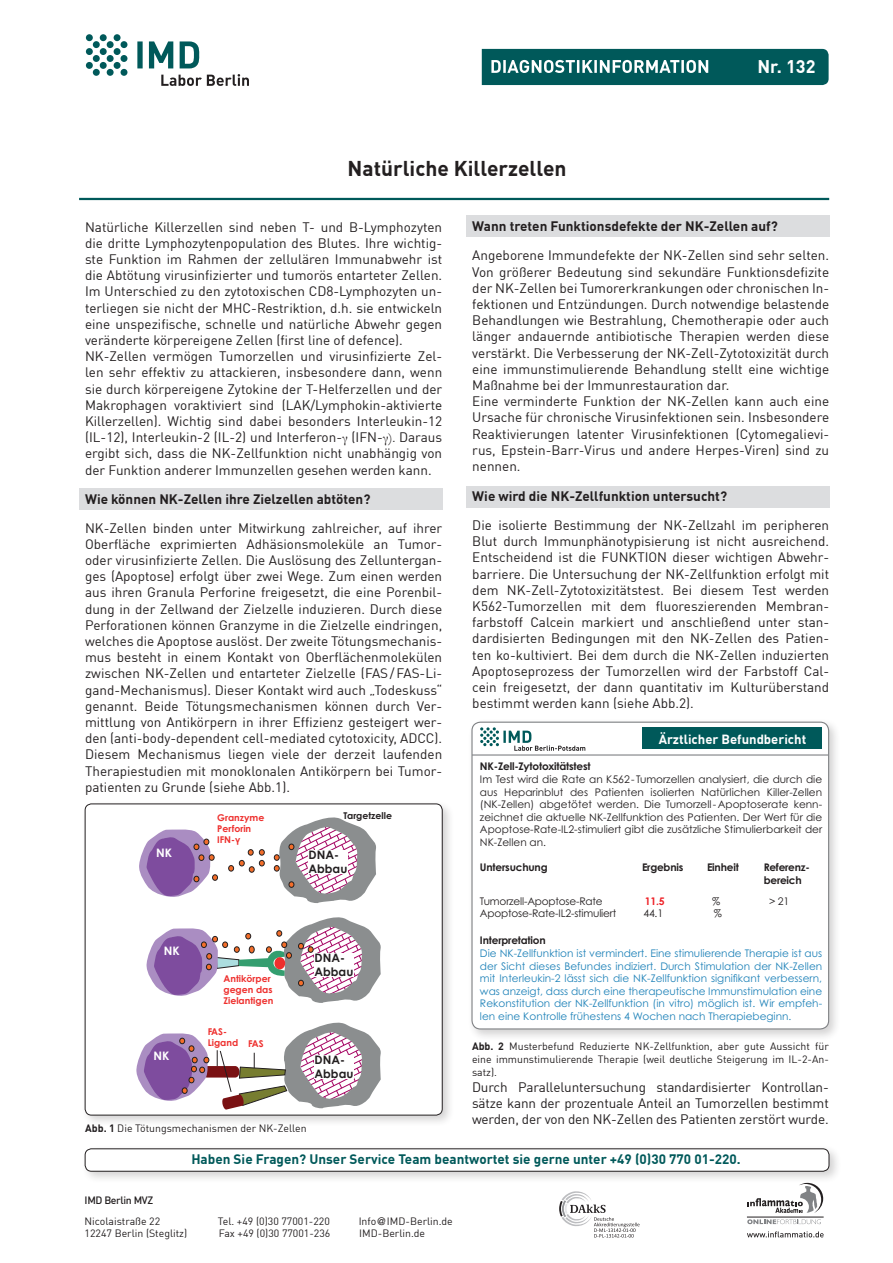
<style>
.page{position:relative;width:893px;height:1263px;background:#fff}
.page>*{position:absolute;margin:0;border:0;box-sizing:border-box;transform-origin:0 0}
.t1{font:700 21px "DIN Offc";color:#231f20}
.t2{font:700 18px "DIN Offc";color:#fff}
.t3{font:13.5px/16.2px "DIN Offc";color:#231f20;text-align:justify}
.t4{font:700 13.5px "DIN Offc";color:#231f20}
.t5{font:700 13.5px "DIN Offc";color:#00595a}
.t6{font:700 13.05px "DIN Offc";color:#fff}
.t7{font:700 11.7px/14.1px "Century Gothic";color:#231f20}
.t8{font:700 11.7px "Century Gothic Pro Grk";color:#fff}
.t9{font:10.5px/12.6px "Century Gothic Pro Grk";letter-spacing:-.02em;color:#231f20;text-align:justify}
.t10{font:10.5px/12.6px "Century Gothic Pro Grk";color:#2083b9;text-align:justify}
.t11{font:10.5px/12.6px "DIN Offc";color:#231f20;text-align:justify}
.t12{font:700 10.5px/12.6px "Century Gothic Pro Grk";letter-spacing:-.02em;color:#231f20}
.t13{font:500 10.5px "DIN Offc";letter-spacing:-.035em;color:#231f20}
.t14{font:700 10.5px "Century Gothic Pro Grk";color:#ee2026}
.t15{font:700 9.3px/11.2px "Century Gothic Pro Grk";color:#ee2f2d}
.t16{font:700 9.3px "Century Gothic Pro Grk";color:#231f20}
.s1{font-family:"Garamond"}
.s2{font-weight:700;color:#221e20}
.s3{font-weight:700}
.s4{font-family:"Helvetica"}
</style>
<div class="page">
<svg style="left:559px;top:1191px;width:80px;height:46px"></svg>
<svg style="left:747px;top:1231px;width:77px;height:6px"></svg>
<svg style="left:747px;top:1184px;width:76px;height:29px"></svg>
<svg style="left:747px;top:1219px;width:74px;height:5px"></svg>
<hr style="left:747px;top:1217px;width:77px;height:1px;background:#231f20">
<div style="left:79px;top:488px;width:364px;height:22px;background:#dcdddf"></div>
<div style="left:466px;top:216px;width:363px;height:21px;background:#dcdddf"></div>
<div style="left:466px;top:486px;width:364px;height:21px;background:#dcdddf"></div>
<div style="left:467px;top:717px;width:375px;height:325px;background:#231f20;opacity:.2"></div>
<div style="left:472px;top:722px;width:357px;height:307px;background:#fff;border-radius:9px"></div>
<div style="left:471px;top:722px;width:358px;height:307px;border:1px solid #808285;border-radius:9px"></div>
<div style="left:81px;top:800px;width:374px;height:327px;background:#231f20;opacity:.2"></div>
<div style="left:85px;top:804px;width:357px;height:311px;background:#fff;border-radius:6px"></div>
<svg style="left:139px;top:829px;width:79px;height:68px"></svg>
<div style="left:212px;top:874px;width:6px;height:7px;border:1px solid #231f20;border-radius:50%"></div>
<svg style="left:228px;top:849px;width:37px;height:23px"></svg>
<svg style="left:274px;top:817px;width:102px;height:86px"></svg>
<svg style="left:146px;top:917px;width:235px;height:86px"></svg>
<svg style="left:136px;top:1022px;width:245px;height:88px"></svg>
<div style="left:85px;top:804px;width:357px;height:311px;border:1px solid #231f20;border-radius:6px"></div>
<hr style="left:472px;top:754px;width:356px;height:1px;background:#808285">
<svg style="left:480px;top:727px;width:105px;height:24px"></svg>
<div style="left:643px;top:727px;width:179px;height:22px;background:#00595a"></div>
<hr style="left:79px;top:198px;width:750px;height:2px;background:#00595a">
<div style="left:81px;top:1144px;width:761px;height:40px;background:#231f20;opacity:.2"></div>
<div style="left:85px;top:1149px;width:744px;height:22px;background:#fff;border-radius:6px"></div>
<div style="left:85px;top:1148px;width:744px;height:23px;border:1px solid #231f20;border-radius:6px"></div>
<svg style="left:482px;top:49px;width:347px;height:36px;background:#1c6b6c"></svg>
<svg style="left:137px;top:41px;width:62px;height:27px"></svg>
<svg style="left:161px;top:74px;width:88px;height:12px"></svg>
<svg style="left:86px;top:34px;width:41px;height:42px"></svg>
<h1 class="t1" style="left:348px;top:155px;width:220px">Natürliche Killerzellen</h1>
<h2 class="t2" style="left:757px;top:55px;width:60px">Nr. 132</h2>
<p class="t3" style="left:85px;top:218px;width:359px;text-align:left">Natürliche Killerzellen sind neben T- und B-Lymphozyten die dritte Lymphozytenpopulation des Blutes. Ihre wichtig&shy;ste Funktion im Rahmen der zellulären Immunabwehr ist die Abtötung virusinfizierter und tumorös entarteter Zellen.<br>Im Unterschied zu den zytotoxischen CD8-Lymphozyten un&shy;terliegen sie nicht der MHC-Restriktion, d.h. sie entwickeln eine unspezifische, schnelle und natürliche Abwehr gegen veränderte körpereigene Zellen (first line of defence).<br>NK-Zellen vermögen Tumorzellen und virusinfizierte Zel&shy;len sehr effektiv zu attackieren, insbesondere dann, wenn sie durch körpereigene Zytokine der T-Helferzellen und der Makrophagen voraktiviert sind (LAK/Lymphokin-aktivierte Killerzellen). Wichtig sind dabei besonders Interleukin-12 (IL-12), Interleukin-2 (IL-2) und Interferon-<span class="s1">γ</span> (IFN-<span class="s1">γ).</span> Daraus ergibt sich, dass die NK-Zellfunktion nicht unabhängig von der Funktion anderer Immunzellen gesehen werden kann.</p>
<p class="t4" style="left:85px;top:490px;width:287px">Wie können NK-Zellen ihre Zielzellen abtöten?</p>
<p class="t3" style="left:85px;top:519px;width:359px">NK-Zellen binden unter Mitwirkung zahlreicher, auf ihrer Oberfläche exprimierten Adhäsionsmoleküle an Tumor&shy;oder virusinfizierte Zellen. Die Auslösung des Zelluntergan&shy;ges (Apoptose) erfolgt über zwei Wege. Zum einen werden aus ihren Granula Perforine freigesetzt, die eine Porenbil&shy;dung in der Zellwand der Zielzelle induzieren. Durch diese Perforationen können Granzyme in die Zielzelle eindringen, welches die Apoptose auslöst. Der zweite Tötungsmechanis&shy;mus besteht in einem Kontakt von Oberflächenmolekülen zwischen NK-Zellen und entarteter Zielzelle (FAS/FAS-Li&shy;gand-Mechanismus). Dieser Kontakt wird auch „Todeskuss“ genannt. Beide Tötungsmechanismen können durch Ver&shy;mittlung von Antikörpern in ihrer Effizienz gesteigert wer&shy;den (anti-body-dependent cell-mediated cytotoxicity, ADCC).<br>Diesem Mechanismus liegen viele der derzeit laufenden Therapiestudien mit monoklonalen Antikörpern bei Tumor&shy;patienten zu Grunde (siehe Abb.1).</p>
<p class="t8" style="left:156px;top:845px;width:17px">NK</p>
<p class="t15" style="left:217px;top:811px;width:49px">Granzyme<br>Perforin<br>IFN-γ</p>
<p class="t8" style="left:164px;top:944px;width:17px">NK</p>
<p class="t8" style="left:154px;top:1049px;width:17px">NK</p>
<p class="t15" style="left:223px;top:973px;width:51px">Antikörper gegen das<br>Zielantigen</p>
<p class="t15" style="left:208px;top:1025px;width:57px">FAS-<br>Ligand FAS</p>
<p class="t16" style="left:344px;top:810px;width:50px">Targetzelle</p>
<p class="t7" style="left:308px;top:847px;width:40px">DNA-<br>Abbau</p>
<p class="t7" style="left:315px;top:950px;width:40px">DNA-<br>Abbau</p>
<p class="t7" style="left:315px;top:1052px;width:40px">DNA-<br>Abbau</p>
<p class="t11" style="left:85px;top:1122px;width:223px"><span class="s2">Abb. 1</span> Die Tötungsmechanismen der NK-Zellen</p>
<p class="t4" style="left:472px;top:218px;width:307px">Wann treten Funktionsdefekte der NK-Zellen auf?</p>
<p class="t3" style="left:472px;top:247px;width:358px;text-align:left">Angeborene Immundefekte der NK-Zellen sind sehr selten.<br>Von größerer Bedeutung sind sekundäre Funktionsdefizite der NK-Zellen bei Tumorerkrankungen oder chronischen In&shy;fektionen und Entzündungen. Durch notwendige belastende Behandlungen wie Bestrahlung, Chemotherapie oder auch länger andauernde antibiotische Therapien werden diese verstärkt. Die Verbesserung der NK-Zell-Zytotoxizität durch eine immunstimulierende Behandlung stellt eine wichtige Maßnahme bei der Immunrestauration dar.<br>Eine verminderte Funktion der NK-Zellen kann auch eine Ursache für chronische Virusinfektionen sein. Insbesondere Reaktivierungen latenter Virusinfektionen (Cytomegalievi&shy;rus, Epstein-Barr-Virus und andere Herpes-Viren) sind zu nennen.</p>
<p class="t4" style="left:472px;top:487px;width:256px">Wie wird die NK-Zellfunktion untersucht?</p>
<p class="t3" style="left:472px;top:517px;width:358px">Die isolierte Bestimmung der NK-Zellzahl im peripheren Blut durch Immunphänotypisierung ist nicht ausreichend.<br>Entscheidend ist die FUNKTION dieser wichtigen Abwehr&shy;barriere. Die Untersuchung der NK-Zellfunktion erfolgt mit dem NK-Zell-Zytotoxizitätstest. Bei diesem Test werden K562-Tumorzellen mit dem fluoreszierenden Membran&shy;farbstoff Calcein markiert und anschließend unter stan&shy;dardisierten Bedingungen mit den NK-Zellen des Patien&shy;ten ko-kultiviert. Bei dem durch die NK-Zellen induzierten Apoptoseprozess der Tumorzellen wird der Farbstoff Cal&shy;cein freigesetzt, der dann quantitativ im Kulturüberstand bestimmt werden kann (siehe Abb.2).</p>
<p class="t6" style="left:659px;top:730px;width:149px">Ärztlicher Befundbericht</p>
<p class="t12" style="left:480px;top:760px;width:112px">NK-Zell-Zytotoxitätstest</p>
<p class="t9" style="left:480px;top:773px;width:344px">Im Test wird die Rate an K562- Tumorzellen analysiert, die durch die aus Heparinblut des Patienten isolierten Natürlichen Killer-Zellen (NK-Zellen) abgetötet werden. Die Tumorzell-Apoptoserate kenn&shy;zeichnet die aktuelle NK-Zellfunktion des Patienten. Der Wert für die Apoptose-Rate-IL2-stimuliert gibt die zusätzliche Stimulierbarkeit der NK-Zellen an.</p>
<p class="t12" style="left:480px;top:861px;width:69px">Untersuchung</p>
<p class="t12" style="left:642px;top:861px;width:43px">Ergebnis</p>
<p class="t12" style="left:707px;top:861px;width:33px">Einheit</p>
<p class="t12" style="left:764px;top:861px;width:48px">Referenz&shy;bereich</p>
<p class="t9" style="left:480px;top:895px;width:124px">Tumorzell-Apoptose-Rate</p>
<p class="t14" style="left:645px;top:894px;width:22px">11.5</p>
<p class="t9" style="left:712px;top:895px;width:10px">%</p>
<p class="t9" style="left:769px;top:895px;width:22px">&gt; 21</p>
<p class="t9" style="left:480px;top:907px;width:138px">Apoptose-Rate-IL2-stimuliert</p>
<p class="t9" style="left:643px;top:907px;width:21px">44.1</p>
<p class="t9" style="left:714px;top:907px;width:10px">%</p>
<p class="t12" style="left:480px;top:934px;width:67px">Interpretation</p>
<p class="t10" style="left:480px;top:947px;width:344px">Die NK-Zellfunktion ist vermindert. Eine stimulierende Therapie ist aus der Sicht dieses Befundes indiziert. Durch Stimulation der NK-Zellen mit Interleukin-2 lässt sich die NK-Zellfunktion signifikant verbessern, was anzeigt, dass durch eine therapeutische Immunstimulation eine Rekonstitution der NK-Zellfunktion (in vitro) möglich ist. Wir empfeh&shy;len eine Kontrolle frühestens 4 Wochen nach Therapiebeginn.</p>
<p class="t11" style="left:472px;top:1040px;width:358px"><span class="s3">Abb. 2</span> Musterbefund Reduzierte NK-Zellfunktion, aber gute Aussicht für eine immunstimulierende Therapie (weil deutliche Steigerung im IL-2-An&shy;satz).</p>
<p class="t3" style="left:472px;top:1078px;width:358px">Durch Paralleluntersuchung standardisierter Kontrollan&shy;sätze kann der prozentuale Anteil an Tumorzellen bestimmt werden, der von den NK-Zellen des Patienten zerstört wurde.</p>
<p class="t5" style="left:191px;top:1150px;width:551px">Haben Sie Fragen? Unser Service Team beantwortet sie gerne unter +49 (0)30 770 01-220.</p>
<p class="t13" style="left:85px;top:1194px;width:70px">IMD Berlin MVZ</p>
<p class="t11" style="left:85px;top:1215px;width:77px">Nicolaistraße 22</p>
<p class="t11" style="left:218px;top:1215px;width:113px">Tel. +49 (0)30 77001-220</p>
<p class="t11" style="left:359px;top:1215px;width:96px">Info<span class="s4">@</span>IMD-Berlin.de</p>
<p class="t11" style="left:85px;top:1227px;width:104px">12247 Berlin (Steglitz)</p>
<p class="t11" style="left:219px;top:1227px;width:113px">Fax +49 (0)30 77001-236</p>
<p class="t11" style="left:359px;top:1227px;width:67px">IMD-Berlin.de</p>
</div>
